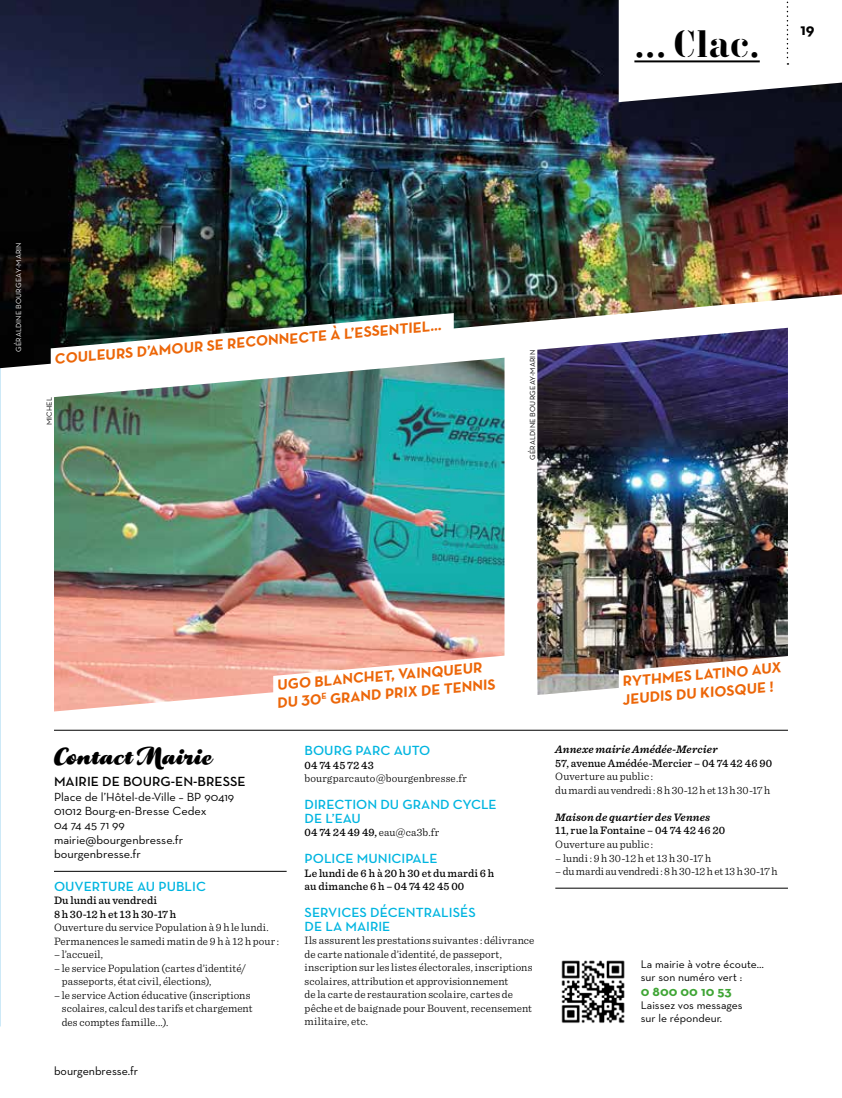
<style>
.page{position:relative;width:842px;height:1098px;background:#fff}
.page>*{position:absolute;margin:0;border:0;box-sizing:border-box;transform-origin:0 0}
.t1{font:39.15px "Vtg Stencil Germany No 1";color:#000}
.t2{font:18px "Bowling Script Basic";letter-spacing:.025em;color:#000}
.t3{font:16.5px "Neutraface Text Bold Alt";color:#000}
.t4{font:700 15px/18px "Neutraface Text";color:#ec6608}
.t5{font:600 13.5px/13.5px "Neutraface Text";color:#00b5e0}
.t6{font:600 13.5px "Neutraface Text";color:#000}
.t7{font:700 13.5px "Neutraface Text";color:#3fa535}
.t8{font:12px/14.4px "Neutraface Text";color:#000}
.t9{font:300 11.25px/13.5px "Sentinel";letter-spacing:.005em;color:#000}
.t10{font:500 11.25px/13.5px "Sentinel";letter-spacing:.005em;color:#000}
.t11{font:11.25px/12.8px "Neutraface Text";color:#000}
.t12{font:italic 600 11.25px "Sentinel";letter-spacing:.01em;color:#000}
.t13{font:7.5px "Neutraface Text";letter-spacing:.03em;color:#000}
.t14{font:7.5px "Neutraface Text";letter-spacing:.025em;color:#fff}
.s1{font-weight:300}
</style>
<div class="page">
<img style="left:0;top:0;width:842px;height:368px">
<img style="left:54px;top:357px;width:450px;height:354px">
<svg style="left:273px;top:655px;width:232px;height:56px"></svg>
<svg style="left:619px;top:0;width:223px;height:102px"></svg>
<hr style="left:54px;top:870px;width:233px;height:1px;background:#000">
<hr style="left:555px;top:887px;width:233px;height:1px;background:#000">
<svg style="left:51px;top:313px;width:403px;height:64px"></svg>
<img style="left:561px;top:960px;width:64px;height:63px">
<hr style="left:54px;top:729px;width:734px;height:1px;background:#000">
<img style="left:537px;top:327px;width:251px;height:367px">
<svg style="left:619px;top:655px;width:169px;height:39px"></svg>
<p class="t14" style="left:14px;top:352px;width:111px;rotate:-90deg">GÉRALDINE BOURGEAY-MARIN</p>
<h3 class="t4" style="left:54px;top:350px;width:390px;rotate:-5deg">COULEURS D’AMOUR SE RECONNECTE À L’ESSENTIEL…</h3>
<p class="t13" style="left:45px;top:425px;width:30px;rotate:-90deg">MICHEL</p>
<p class="t13" style="left:528px;top:460px;width:111px;rotate:-90deg">GÉRALDINE BOURGEAY-MARIN</p>
<h1 class="t1" style="left:634px;top:22px;width:127px">... Clac.</h1>
<h3 class="t3" style="left:800px;top:18px;width:16px">19</h3>
<h3 class="t4" style="left:275px;top:675px;width:221px;rotate:-5deg">UGO BLANCHET, VAINQUEUR<br>DU 30<sup>E</sup> GRAND PRIX DE TENNIS</h3>
<h2 class="t2" style="left:54px;top:747px;width:160px">Contact Mairie</h2>
<p class="t6" style="left:54px;top:772px;width:193px">MAIRIE DE BOURG-EN-BRESSE</p>
<p class="t8" style="left:54px;top:788px;width:182px">Place de l’Hôtel-de-Ville – BP 90419<br>01012 Bourg-en-Bresse Cedex<br>04 74 45 71 99 mairie@bourgenbresse.fr bourgenbresse.fr</p>
<p class="t5" style="left:54px;top:879px;width:154px">OUVERTURE AU PUBLIC</p>
<p class="t10" style="left:54px;top:892px;width:124px">Du lundi au vendredi<br>8 h 30-12 h et 13 h 30-17 h</p>
<p class="t9" style="left:54px;top:919px;width:227px">Ouverture du service Population à 9 h le lundi.<br>Permanences le samedi matin de 9 h à 12 h pour :</p>
<p class="t9" style="left:54px;top:946px;width:51px">– l’accueil,</p>
<p class="t9" style="left:62px;top:960px;width:186px;text-indent:-8px">– le service Population (cartes d’identité/ passeports, état civil, élections),</p>
<p class="t9" style="left:62px;top:987px;width:192px;text-indent:-8px">– le service Action éducative (inscriptions scolaires, calcul des tarifs et chargement des comptes famille...).</p>
<p class="t8" style="left:54px;top:1063px;width:86px">bourgenbresse.fr</p>
<p class="t5" style="left:305px;top:743px;width:127px">BOURG PARC AUTO</p>
<p class="t10" style="left:305px;top:757px;width:71px">04 74 45 72 43</p>
<p class="t9" style="left:305px;top:770px;width:164px">bourgparcauto@bourgenbresse.fr</p>
<p class="t5" style="left:305px;top:797px;width:194px">DIRECTION DU GRAND CYCLE<br>DE L’EAU</p>
<p class="t10" style="left:305px;top:824px;width:136px">04 74 24 49 49, <span class="s1">eau@ca3b.fr</span></p>
<p class="t5" style="left:305px;top:851px;width:134px">POLICE MUNICIPALE</p>
<p class="t10" style="left:305px;top:865px;width:191px">Le lundi de 6 h à 20 h 30 et du mardi 6 h au dimanche 6 h – 04 74 42 45 00</p>
<p class="t5" style="left:305px;top:905px;width:173px">SERVICES DÉCENTRALISÉS<br>DE LA MAIRIE</p>
<p class="t9" style="left:305px;top:932px;width:231px">Ils assurent les prestations suivantes : délivrance de carte nationale d’identité, de passeport, inscription sur les listes électorales, inscriptions scolaires, attribution et approvisionnement<br>de la carte de restauration scolaire, cartes de pêche et de baignade pour Bouvent, recensement militaire, etc.</p>
<h3 class="t4" style="left:620px;top:672px;width:162px;rotate:-5deg">RYTHMES LATINO AUX<br>JEUDIS DU KIOSQUE !</h3>
<p class="t12" style="left:555px;top:740px;width:164px">Annexe mairie Amédée-Mercier</p>
<p class="t10" style="left:555px;top:755px;width:218px">57, avenue Amédée-Mercier – 04 74 42 46 90</p>
<p class="t9" style="left:555px;top:768px;width:216px">Ouverture au public :<br>du mardi au vendredi : 8h30-12h et 13h30-17h</p>
<p class="t12" style="left:555px;top:808px;width:156px">Maison de quartier des Vennes</p>
<p class="t10" style="left:555px;top:823px;width:172px">11, rue la Fontaine – 04 74 42 46 20</p>
<p class="t9" style="left:555px;top:836px;width:99px">Ouverture au public :</p>
<p class="t9" style="left:555px;top:849px;width:157px">– lundi : 9 h 30-12 h et 13 h 30-17 h</p>
<p class="t9" style="left:555px;top:863px;width:224px">– du mardi au vendredi : 8h30-12h et 13h30-17h</p>
<p class="t11" style="left:641px;top:957px;width:125px">La mairie à votre écoute… sur son numéro vert :</p>
<p class="t7" style="left:641px;top:982px;width:92px">0 800 00 10 53</p>
<p class="t11" style="left:641px;top:998px;width:103px">Laissez vos messages sur le répondeur.</p>
</div>
